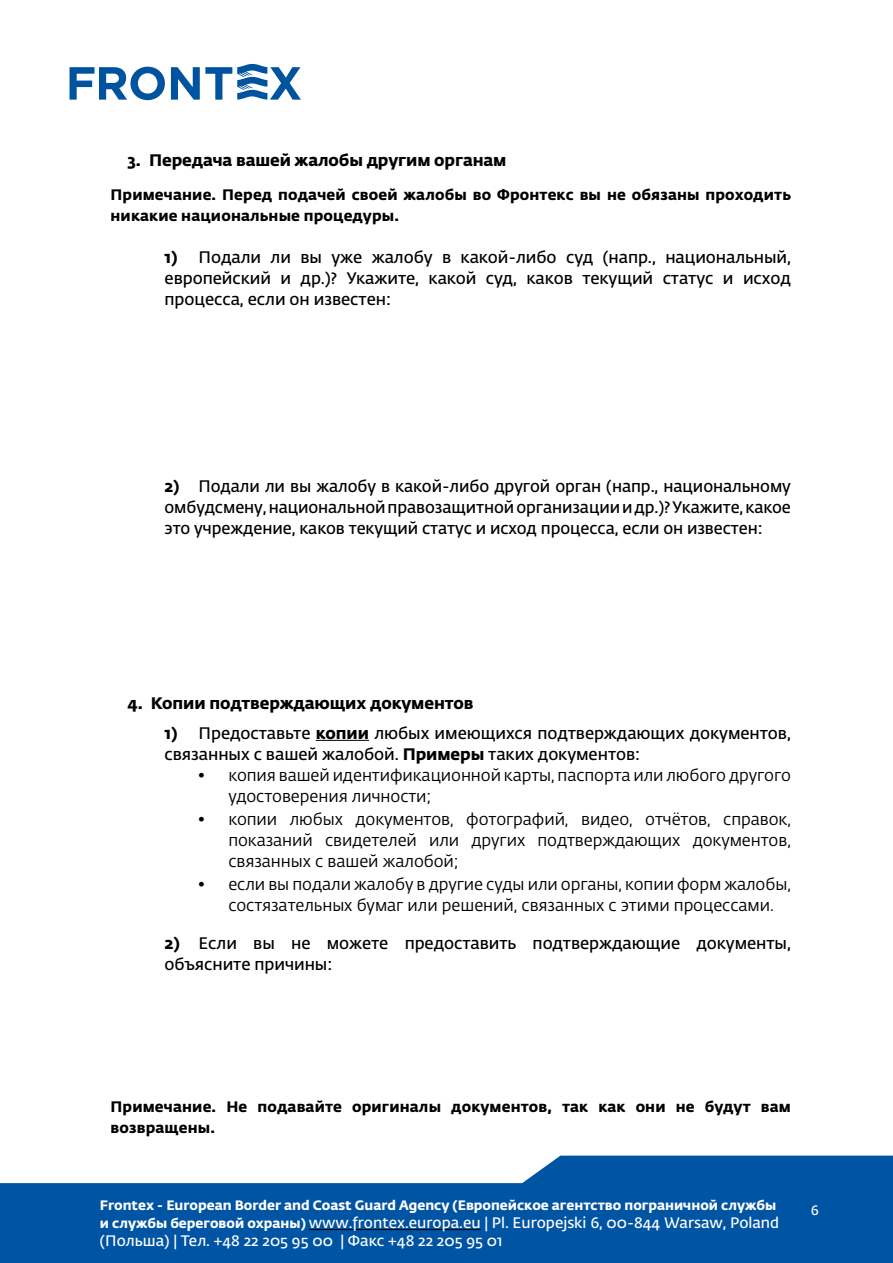
<style>
.page{position:relative;width:893px;height:1263px;background:#fff}
.page>*{position:absolute;margin:0;border:0;box-sizing:border-box;transform-origin:0 0}
.t1{font:600 16.5px/21px "Fedra Sans Pro";letter-spacing:-.005em;color:#000;text-align:justify}
.t2{font:16.5px/21px "Fedra Sans Pro";letter-spacing:-.005em;color:#000}
.t3{font:700 16.5px "Fedra Sans Pro";letter-spacing:-.005em;color:#000}
.t4{font:700 15px/21px "Fedra Sans Pro";letter-spacing:.01em;color:#000}
.t5{font:600 15px/18px "Fedra Sans Pro";color:#fff}
.t6{font:700 13.5px "Fedra Sans Pro";color:#fff}
.t7{font:600 13.5px "Fedra Sans Pro";color:#fff}
.s1{font-weight:700}
.s2{font-weight:700;font-size:13.5px}
</style>
<div class="page">
<svg style="left:0;top:1155px;width:893px;height:108px;fill:#0054a4"></svg>
<svg style="left:70px;top:64px;width:231px;height:36px"></svg>
<hr style="left:309px;top:1229px;width:172px;height:1px;background:#000">
<hr style="left:316px;top:740px;width:53px;height:1px;background:#000">
<p class="t3" style="left:128px;top:147px;width:380px">3. Передача вашей жалобы другим органам</p>
<p class="t4" style="left:111px;top:183px;width:682px">Примечание. Перед подачей своей жалобы во Фронтекс вы не обязаны проходить никакие национальные процедуры.</p>
<p class="t1" style="left:165px;top:246px;width:628px"><span class="s1">1)</span> Подали ли вы уже жалобу в какой-либо суд (напр., национальный, европейский и др.)? Укажите, какой суд, каков текущий статус и исход процесса, если он известен:</p>
<p class="t1" style="left:165px;top:475px;width:628px"><span class="s1">2)</span> Подали ли вы жалобу в какой-либо другой орган (напр., национальному омбудсмену, национальной правозащитной организации и др.)? Укажите, какое это учреждение, каков текущий статус и исход процесса, если он известен:</p>
<p class="t3" style="left:128px;top:690px;width:348px">4. Копии подтверждающих документов</p>
<p class="t1" style="left:165px;top:722px;width:628px"><span class="s1">1)</span> Предоставьте <span class="s1">копии</span> любых имеющихся подтверждающих документов, связанных с вашей жалобой. <span class="s1">Примеры</span> таких документов:</p>
<p class="t2" style="left:228px;top:764px;width:564px;text-indent:-30px"><span class="s1">•</span> копия вашей идентификационной карты, паспорта или любого другого удостоверения личности;</p>
<p class="t2" style="left:228px;top:808px;width:564px;text-align:justify;text-indent:-30px"><span class="s1">•</span> копии любых документов, фотографий, видео, отчётов, справок, показаний свидетелей или других подтверждающих документов, связанных с вашей жалобой;</p>
<p class="t2" style="left:228px;top:873px;width:564px;text-indent:-30px"><span class="s1">•</span> если вы подали жалобу в другие суды или органы, копии форм жалобы, состязательных бумаг или решений, связанных с этими процессами.</p>
<p class="t1" style="left:165px;top:932px;width:628px"><span class="s1">2)</span> Если вы не можете предоставить подтверждающие документы, объясните причины:</p>
<p class="t4" style="left:111px;top:1095px;width:682px">Примечание. Не подавайте оригиналы документов, так как они не будут вам возвращены.</p>
<p class="t6" style="left:100px;top:1194px;width:678px">Frontex - European Border and Coast Guard Agency (Европейское агентство пограничной службы</p>
<p class="t5" style="left:100px;top:1213px;width:681px"><span class="s2">и службы береговой охраны)</span> www.frontex.europa.eu | Pl. Europejski 6, 00-844 Warsaw, Poland (Польша) | Тел. +48 22 205 95 00 | Факс +48 22 205 95 01</p>
<p class="t7" style="left:811px;top:1200px;width:9px">6</p>
</div>
